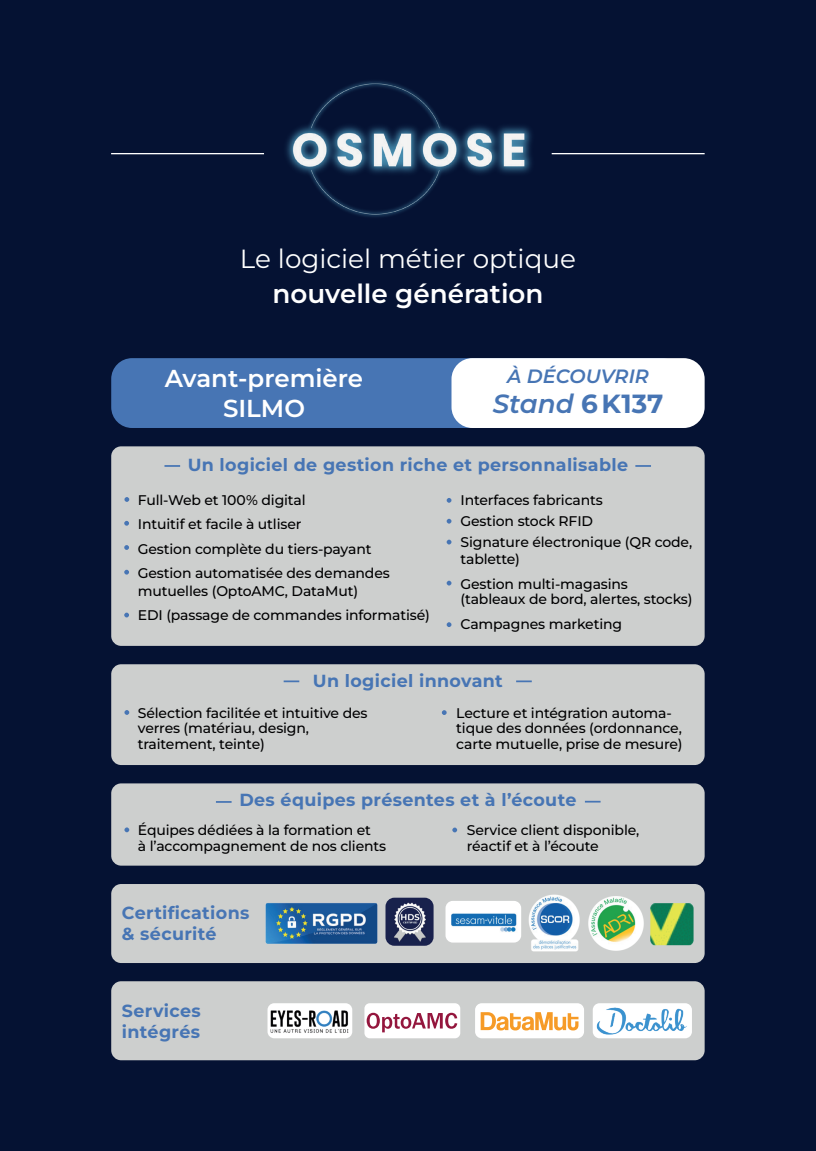
<style>
.page{position:relative;width:816px;height:1151px;background:#051233}
.page>*{position:absolute;margin:0;border:0;box-sizing:border-box;transform-origin:0 0}
.t1{font:26.25px "Montserrat";color:#fff}
.t2{font:600 26.25px "Montserrat";color:#fff}
.t3{font:italic 600 26.25px "Montserrat";color:#4775b4}
.t4{font:600 24.5px/29.8px "Montserrat";color:#fff;text-align:center}
.t5{font:italic 600 19.25px "Montserrat";color:#4775b4}
.t6{font:700 17.5px/21px "Montserrat";letter-spacing:.02em;color:#4775b4}
.t7{font:500 14px/24.5px "Montserrat";letter-spacing:-.01em;color:#000001}
.s1{font-weight:700;font-style:normal}
</style>
<div class="page">
<div style="left:111px;top:981px;width:593px;height:79px;background:#cdcfce;border-radius:10px"></div>
<div style="left:111px;top:783px;width:593px;height:82px;background:#cdcfce;border-radius:10px"></div>
<hr style="left:111px;top:153px;width:153px;height:1px;background:#fff">
<hr style="left:551px;top:153px;width:153px;height:1px;background:#fff">
<div style="left:111px;top:358px;width:571px;height:70px;background:#4775b4;border-radius:21px"></div>
<div style="left:451px;top:358px;width:253px;height:70px;background:#fff;border-radius:21px"></div>
<div style="left:111px;top:446px;width:593px;height:200px;background:#cdcfce;border-radius:10px"></div>
<div style="left:111px;top:664px;width:593px;height:101px;background:#cdcfce;border-radius:10px"></div>
<svg style="left:124px;top:497px;width:5px;height:5px"></svg>
<svg style="left:124px;top:521px;width:5px;height:5px"></svg>
<svg style="left:124px;top:545px;width:5px;height:5px"></svg>
<svg style="left:446px;top:498px;width:5px;height:5px"></svg>
<svg style="left:446px;top:519px;width:5px;height:4px"></svg>
<svg style="left:446px;top:539px;width:5px;height:5px"></svg>
<svg style="left:446px;top:581px;width:5px;height:4px"></svg>
<svg style="left:446px;top:622px;width:5px;height:5px"></svg>
<svg style="left:124px;top:570px;width:5px;height:4px"></svg>
<svg style="left:124px;top:612px;width:5px;height:5px"></svg>
<svg style="left:164px;top:465px;width:16px;height:2px"></svg>
<svg style="left:635px;top:465px;width:16px;height:2px"></svg>
<svg style="left:516px;top:680px;width:16px;height:2px"></svg>
<svg style="left:284px;top:680px;width:15px;height:2px"></svg>
<svg style="left:124px;top:710px;width:5px;height:5px"></svg>
<svg style="left:442px;top:710px;width:4px;height:5px"></svg>
<svg style="left:585px;top:801px;width:15px;height:1px"></svg>
<svg style="left:216px;top:801px;width:16px;height:2px"></svg>
<svg style="left:124px;top:827px;width:5px;height:5px"></svg>
<svg style="left:452px;top:827px;width:5px;height:5px"></svg>
<div style="left:111px;top:884px;width:593px;height:79px;background:#cdcfce;border-radius:10px"></div>
<img style="left:588px;top:896px;width:56px;height:55px">
<img style="left:528px;top:894px;width:52px;height:58px">
<img style="left:265px;top:903px;width:122px;height:41px">
<div style="left:445px;top:901px;width:76px;height:41px;background:#fff;border-radius:7px"></div>
<img style="left:451px;top:913px;width:66px;height:19px">
<img style="left:650px;top:903px;width:43px;height:42px">
<div style="left:385px;top:897px;width:48px;height:48px;background:#19214d;border-radius:9px"></div>
<img style="left:394px;top:902px;width:32px;height:40px">
<div style="left:267px;top:1003px;width:85px;height:35px;background:#fff;border-radius:7px"></div>
<div style="left:364px;top:1003px;width:96px;height:35px;background:#fff;border-radius:5px"></div>
<div style="left:475px;top:1003px;width:109px;height:35px;background:#fff;border-radius:7px"></div>
<svg style="left:480px;top:1012px;width:87px;height:18px"></svg>
<img style="left:270px;top:1010px;width:79px;height:23px">
<svg style="left:367px;top:1012px;width:90px;height:20px"></svg>
<img style="left:286px;top:81px;width:246px;height:136px">
<img style="left:567px;top:985px;width:138px;height:71px">
<h1 class="t1" style="left:240px;top:241px;width:337px">Le logiciel métier optique</h1>
<h1 class="t2" style="left:272px;top:275px;width:273px">nouvelle génération</h1>
<h2 class="t4" style="left:165px;top:362px;width:200px">Avant-première<br>SILMO</h2>
<h3 class="t5" style="left:507px;top:362px;width:143px">À DÉCOUVRIR</h3>
<h1 class="t3" style="left:493px;top:385px;width:172px">Stand <span class="s1">6K137</span></h1>
<p class="t6" style="left:188px;top:454px;width:442px">Un logiciel de gestion riche et personnalisable</p>
<p class="t7" style="left:138px;top:487px;width:253px">Full-Web et 100% digital<br>Intuitif et facile à utliser<br>Gestion complète du tiers-payant<br>Gestion automatisée des demandes</p>
<p class="t7" style="left:138px;top:578px;width:293px">mutuelles (OptoAMC, DataMut)<br>EDI (passage de commandes informatisé)</p>
<p class="t7" style="left:460px;top:488px;width:233px;line-height:21px">Interfaces fabricants<br>Gestion stock RFID<br>Signature électronique (QR code,</p>
<p class="t7" style="left:460px;top:546px;width:169px">tablette)<br>Gestion multi-magasins</p>
<p class="t7" style="left:460px;top:586px;width:234px">(tableaux de bord, alertes, stocks)<br>Campagnes marketing</p>
<p class="t6" style="left:313px;top:669px;width:191px">Un logiciel innovant</p>
<p class="t7" style="left:138px;top:704px;width:231px;line-height:15.8px">Sélection facilitée et intuitive des verres (matériau, design, traitement, teinte)</p>
<p class="t7" style="left:456px;top:704px;width:228px;line-height:15.8px">Lecture et intégration automa&shy;tique des données (ordonnance, carte mutuelle, prise de mesure)</p>
<p class="t6" style="left:239px;top:789px;width:338px">Des équipes présentes et à l’écoute</p>
<p class="t7" style="left:138px;top:821px;width:250px;line-height:15.8px">Équipes dédiées à la formation et<br>à l’accompagnement de nos clients</p>
<p class="t7" style="left:467px;top:821px;width:174px;line-height:15.8px">Service client disponible, réactif et à l’écoute</p>
<p class="t6" style="left:122px;top:901px;width:129px">Certifications &amp; sécurité</p>
<p class="t6" style="left:122px;top:999px;width:80px">Services intégrés</p>
</div>
